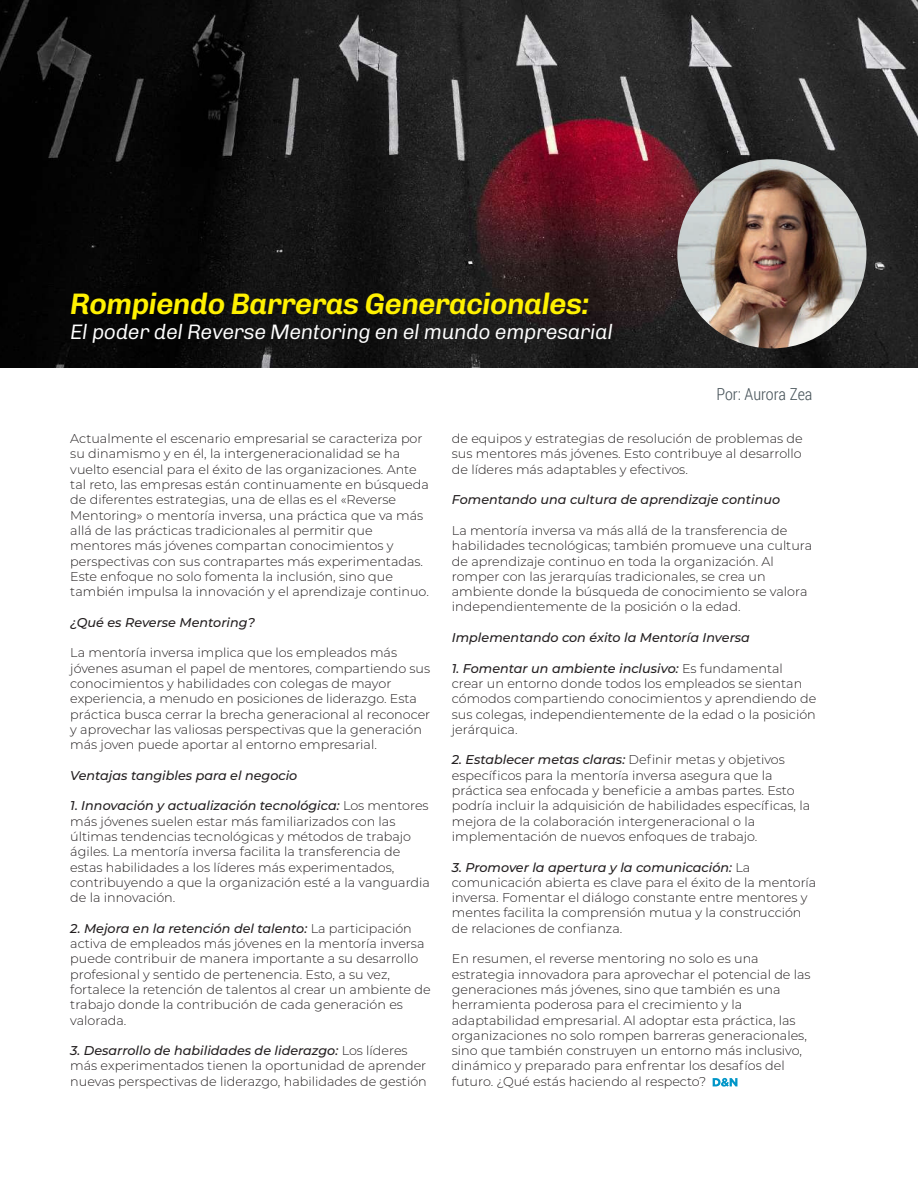
<style>
.page{position:relative;width:918px;height:1188px;background:#fff}
.page>*{position:absolute;margin:0;border:0;box-sizing:border-box;transform-origin:0 0}
.t1{font:italic 500 29.7px "Chivo";letter-spacing:-.02em;color:#fff101}
.t2{font:italic 500 21px "Chivo";letter-spacing:-.02em;color:#fff}
.t3{font:300 16.5px "Roboto Condensed";color:#475359}
.t4{font:300 12.75px/15.3px "Montserrat";color:#231f20}
.t5{font:italic 500 12.75px "Montserrat";color:#231f20}
.s1{font-weight:500;font-style:italic}
</style>
<div class="page">
<img style="left:0;top:0;width:918px;height:367px">
<svg style="left:713px;top:1078px;width:24px;height:9px"></svg>
<img style="left:677px;top:159px;width:190px;height:189px;border-radius:95px">
<hr style="left:0;top:1145px;width:97px;height:1px;background:#61747e">
<h1 class="t1" style="left:70px;top:281px;width:521px">Rompiendo Barreras Generacionales:</h1>
<h2 class="t2" style="left:70px;top:316px;width:544px">El poder del Reverse Mentoring en el mundo empresarial</h2>
<p class="t3" style="left:716px;top:383px;width:98px">Por: Aurora Zea</p>
<p class="t4" style="left:70px;top:431px;width:360px">Actualmente el escenario empresarial se caracteriza por su dinamismo y en él, la intergeneracionalidad se ha vuelto esencial para el éxito de las organizaciones. Ante tal reto, las empresas están continuamente en búsqueda de diferentes estrategias, una de ellas es el «Reverse Mentoring» o mentoría inversa, una práctica que va más allá de las prácticas tradicionales al permitir que mentores más jóvenes compartan conocimientos y perspectivas con sus contrapartes más experimentadas.<br>Este enfoque no solo fomenta la inclusión, sino que también impulsa la innovación y el aprendizaje continuo.</p>
<p class="t5" style="left:70px;top:613px;width:186px">¿Qué es Reverse Mentoring?</p>
<p class="t4" style="left:70px;top:645px;width:362px">La mentoría inversa implica que los empleados más jóvenes asuman el papel de mentores, compartiendo sus conocimientos y habilidades con colegas de mayor experiencia, a menudo en posiciones de liderazgo. Esta práctica busca cerrar la brecha generacional al reconocer y aprovechar las valiosas perspectivas que la generación más joven puede aportar al entorno empresarial.</p>
<p class="t5" style="left:70px;top:766px;width:229px">Ventajas tangibles para el negocio</p>
<p class="t4" style="left:70px;top:798px;width:361px"><span class="s1">1. Innovación y actualización tecnológica:</span> Los mentores más jóvenes suelen estar más familiarizados con las últimas tendencias tecnológicas y métodos de trabajo ágiles. La mentoría inversa facilita la transferencia de estas habilidades a los líderes más experimentados, contribuyendo a que la organización esté a la vanguardia de la innovación.</p>
<p class="t4" style="left:70px;top:920px;width:362px"><span class="s1">2. Mejora en la retención del talento:</span> La participación activa de empleados más jóvenes en la mentoría inversa puede contribuir de manera importante a su desarrollo profesional y sentido de pertenencia. Esto, a su vez, fortalece la retención de talentos al crear un ambiente de trabajo donde la contribución de cada generación es valorada.</p>
<p class="t4" style="left:70px;top:1043px;width:358px"><span class="s1">3. Desarrollo de habilidades de liderazgo:</span> Los líderes más experimentados tienen la oportunidad de aprender nuevas perspectivas de liderazgo, habilidades de gestión</p>
<p class="t4" style="left:452px;top:431px;width:352px;text-align:justify">de equipos y estrategias de resolución de problemas de sus mentores más jóvenes. Esto contribuye al desarrollo de líderes más adaptables y efectivos.</p>
<p class="t5" style="left:452px;top:491px;width:330px">Fomentando una cultura de aprendizaje continuo</p>
<p class="t4" style="left:452px;top:522px;width:362px">La mentoría inversa va más allá de la transferencia de habilidades tecnológicas; también promueve una cultura de aprendizaje continuo en toda la organización. Al romper con las jerarquías tradicionales, se crea un ambiente donde la búsqueda de conocimiento se valora independientemente de la posición o la edad.</p>
<p class="t5" style="left:452px;top:629px;width:300px">Implementando con éxito la Mentoría Inversa</p>
<p class="t4" style="left:452px;top:660px;width:366px"><span class="s1">1. Fomentar un ambiente inclusivo:</span> Es fundamental crear un entorno donde todos los empleados se sientan cómodos compartiendo conocimientos y aprendiendo de sus colegas, independientemente de la edad o la posición jerárquica.</p>
<p class="t4" style="left:452px;top:752px;width:360px"><span class="s1">2. Establecer metas claras:</span> Definir metas y objetivos específicos para la mentoría inversa asegura que la práctica sea enfocada y beneficie a ambas partes. Esto podría incluir la adquisición de habilidades específicas, la mejora de la colaboración intergeneracional o la implementación de nuevos enfoques de trabajo.</p>
<p class="t4" style="left:452px;top:859px;width:366px"><span class="s1">3. Promover la apertura y la comunicación:</span> La comunicación abierta es clave para el éxito de la mentoría inversa. Fomentar el diálogo constante entre mentores y mentes facilita la comprensión mutua y la construcción de relaciones de confianza.</p>
<p class="t4" style="left:452px;top:951px;width:360px">En resumen, el reverse mentoring no solo es una estrategia innovadora para aprovechar el potencial de las generaciones más jóvenes, sino que también es una herramienta poderosa para el crecimiento y la adaptabilidad empresarial. Al adoptar esta práctica, las organizaciones no solo rompen barreras generacionales, sino que también construyen un entorno más inclusivo, dinámico y preparado para enfrentar los desafíos del futuro. ¿Qué estás haciendo al respecto?</p>
</div>
